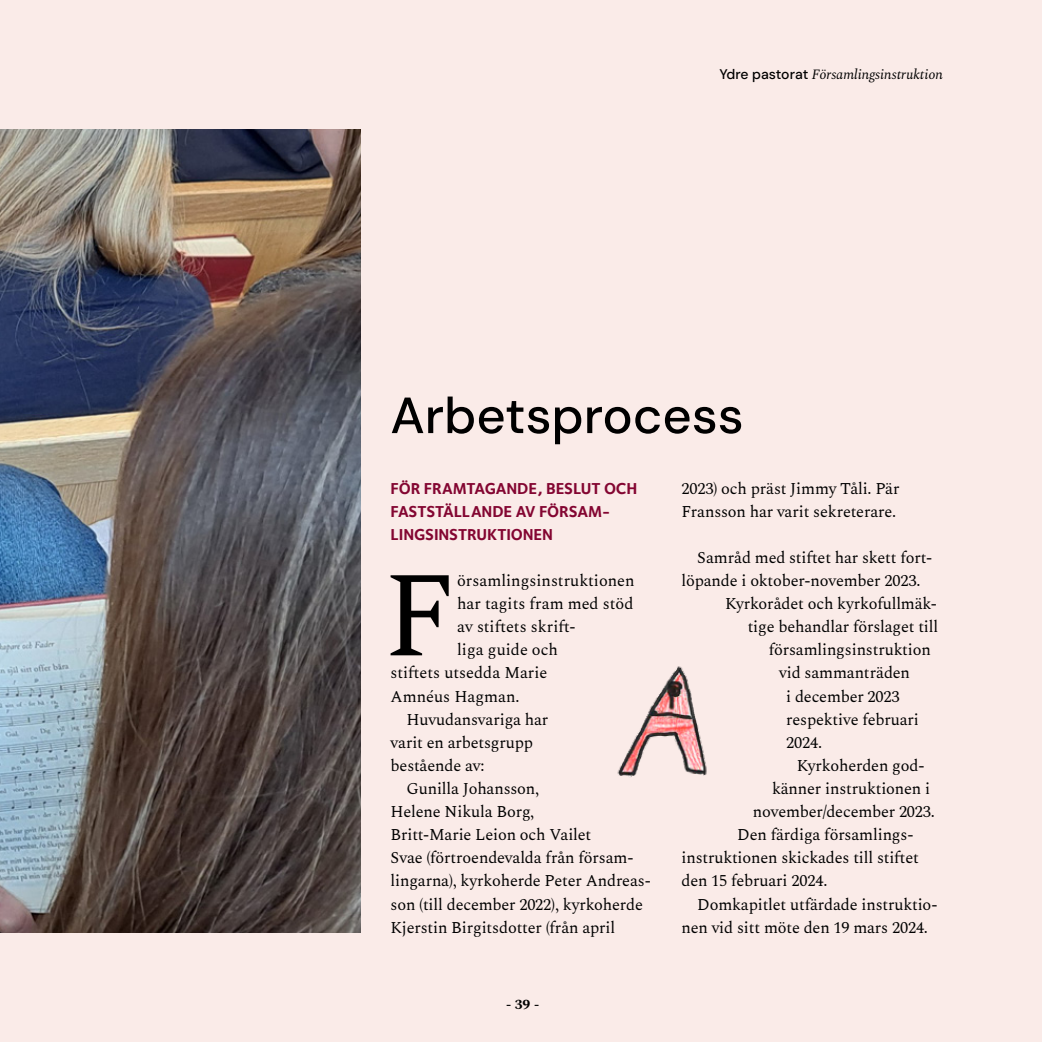
<style>
.page{position:relative;width:1042px;height:1042px;background:#faebe8}
.page>*{position:absolute;margin:0;border:0;box-sizing:border-box;transform-origin:0 0}
.Bröd_anfang{font:121.27px "Spectral";color:#000}
.Rubrik{font:50.75px "DM Sans 9 pt";color:#000}
.Bröd_indrag{font:16.28px/23.1px "Spectral";letter-spacing:-.01em;color:#000}
.Bröd_anfang-2{font:16.28px "Spectral";color:#000}
.Mellanrubrik{font:700 16.28px/23.1px "Foundry Sterling";letter-spacing:-.01em;color:#830531}
.t1{font:italic 14px "Spectral";color:#000}
.t2{font:700 14px "Spectral";color:#000}
.s1{font-family:"DM Sans 9 pt";font-style:normal}
</style>
<div class="page">
<img style="left:0;top:129px;width:360px;height:804px">
<img style="left:617px;top:666px;width:90px;height:111px">
<p class="t1" style="left:719px;top:64px;width:225px"><span class="s1">Ydre pastorat</span> Församlingsinstruktion</p>
<p class="Rubrik" style="left:390px;top:384px;width:355px">Arbetsprocess</p>
<p class="Mellanrubrik" style="left:390px;top:476px;width:248px">FÖR FRAMTAGANDE, BESLUT OCH<br>FASTSTÄLLANDE AV FÖRSAM-<br>LINGSINSTRUKTIONEN</p>
<p class="Bröd_anfang" style="left:383px;top:527px;width:76px">F</p>
<p class="Bröd_anfang-2" style="left:457px;top:569px;width:179px">örsamlingsinstruktionen</p>
<p class="Bröd_anfang-2" style="left:457px;top:592px;width:178px">har tagits fram med stöd</p>
<p class="Bröd_anfang-2" style="left:457px;top:615px;width:120px">av stiftets skrift-</p>
<p class="Bröd_anfang-2" style="left:457px;top:638px;width:102px">liga guide och</p>
<p class="Bröd_anfang-2" style="left:390px;top:661px;width:158px">stiftets utsedda Marie</p>
<p class="Bröd_anfang-2" style="left:390px;top:684px;width:130px">Amnéus Hagman.</p>
<p class="Bröd_indrag" style="left:390px;top:706px;width:159px;text-indent:16px">Huvudansvariga har varit en arbetsgrupp bestående av:</p>
<p class="Bröd_indrag" style="left:390px;top:776px;width:262px;text-indent:16px">Gunilla Johansson,<br>Helene Nikula Borg,<br>Britt-Marie Leion och Vailet<br>Svae (förtroendevalda från försam&shy;lingarna), kyrkoherde Peter Andreas&shy;son (till december 2022), kyrkoherde<br>Kjerstin Birgitsdotter (från april</p>
<p class="t2" style="left:506px;top:993px;width:35px">- 39 -</p>
<p class="Bröd_indrag" style="left:681px;top:475px;width:220px">2023) och präst Jimmy Tåli. Pär<br>Fransson har varit sekreterare.</p>
<p class="Bröd_indrag" style="left:681px;top:545px;width:252px;text-indent:16px">Samråd med stiftet har skett fort&shy;löpande i oktober-november 2023.</p>
<p class="Bröd_indrag" style="left:725px;top:591px;width:213px">Kyrkorådet och kyrkofullmäk-</p>
<p class="Bröd_indrag" style="left:747px;top:614px;width:192px">tige behandlar förslaget till</p>
<p class="Bröd_indrag" style="left:768px;top:637px;width:164px">församlingsinstruktion</p>
<p class="Bröd_indrag" style="left:779px;top:660px;width:132px">vid sammanträden</p>
<p class="Bröd_indrag" style="left:786px;top:683px;width:115px">i december 2023</p>
<p class="Bröd_indrag" style="left:786px;top:706px;width:134px">respektive februari</p>
<p class="Bröd_indrag" style="left:786px;top:729px;width:37px">2024.</p>
<p class="Bröd_indrag" style="left:797px;top:753px;width:129px">Kyrkoherden god-</p>
<p class="Bröd_indrag" style="left:772px;top:776px;width:160px">känner instruktionen i</p>
<p class="Bröd_indrag" style="left:753px;top:799px;width:184px">november/december 2023.</p>
<p class="Bröd_indrag" style="left:681px;top:822px;width:239px;text-indent:56px">Den färdiga församlings&shy;instruktionen skickades till stiftet den 15 februari 2024.</p>
<p class="Bröd_indrag" style="left:681px;top:891px;width:258px;text-indent:16px">Domkapitlet utfärdade instruktio&shy;nen vid sitt möte den 19 mars 2024.</p>
</div>
